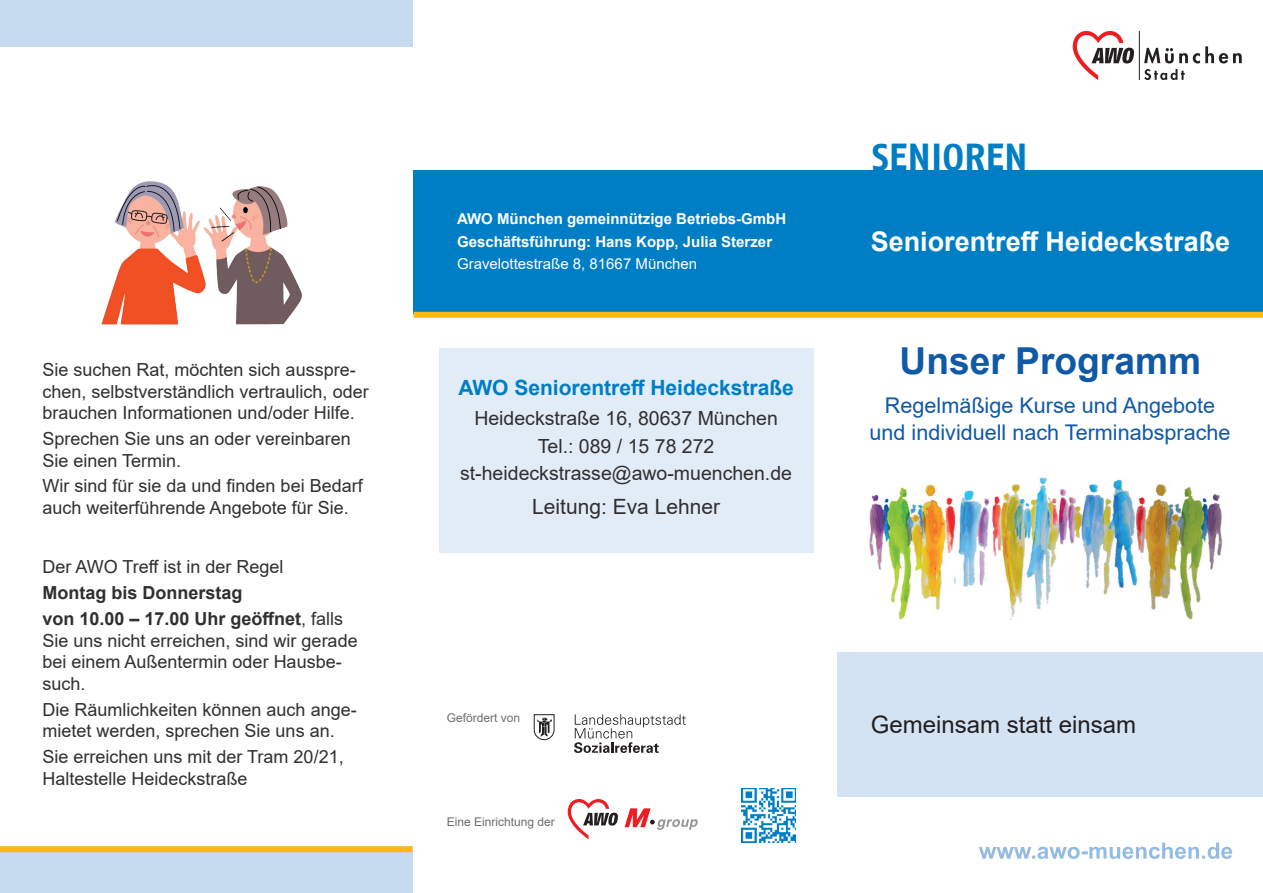
<style>
.page{position:relative;width:1263px;height:893px;background:#fff}
.page>*{position:absolute;margin:0;border:0;box-sizing:border-box;transform-origin:0 0}
.t1{font:700 37.5px "AWO Fago Office";color:#007ec5}
.t2{font:700 37.2px "Arial";color:#1059a7}
.t3{font:700 27px "Arial";color:#fff}
.t4{font:24px "Arial";color:#231f20}
.t5{font:21.6px/27px "Arial";color:#1059a7;text-align:center}
.t6{font:700 21px "Arial";color:#007ec5}
.t7{font:21px "Arial";color:#312f30}
.t8{font:19.5px/27.6px "Arial";color:#312f30;text-align:center}
.t9{font:18px/21.6px "Arial";color:#312f30}
.t10{font:700 18px/25.8px "Arial";color:#312f30}
.t11{font:700 15px/22.2px "Arial";color:#fff}
.t12{font:15px "Arial";color:#fff}
.t13{font:12px "Arial";color:#6c6d70}
.s1{font-weight:400}
</style>
<div class="page">
<img style="left:869px;top:477px;width:354px;height:143px">
<div style="left:0;top:846px;width:412px;height:47px;background:#c6daf0"></div>
<div style="left:0;top:0;width:412px;height:47px;background:#c6daf0"></div>
<div style="left:837px;top:652px;width:426px;height:145px;background:#d4e3f4"></div>
<div style="left:414px;top:170px;width:849px;height:144px;background:#007ec5"></div>
<svg style="left:979px;top:843px;width:253px;height:16px"></svg>
<div style="left:414px;top:312px;width:849px;height:6px;background:#fcb814"></div>
<div style="left:0;top:846px;width:412px;height:6px;background:#fcb814"></div>
<svg style="left:1073px;top:30px;width:61px;height:50px"></svg>
<svg style="left:1144px;top:46px;width:98px;height:17px"></svg>
<hr style="left:1139px;top:31px;width:1px;height:49px;background:#231f20">
<svg style="left:1144px;top:69px;width:41px;height:11px"></svg>
<img style="left:741px;top:788px;width:55px;height:55px">
<svg style="left:568px;top:799px;width:50px;height:40px"></svg>
<svg style="left:624px;top:808px;width:74px;height:22px"></svg>
<svg style="left:574px;top:714px;width:112px;height:39px"></svg>
<svg style="left:534px;top:714px;width:21px;height:26px"></svg>
<div style="left:439px;top:349px;width:374px;height:204px;background:#e1ecf7"></div>
<img style="left:101px;top:181px;width:201px;height:144px">
<p class="t9" style="left:43px;top:359px;width:328px">Sie suchen Rat, möchten sich ausspre&shy;chen, selbstverständlich vertraulich, oder brauchen Informationen und/oder Hilfe.</p>
<p class="t9" style="left:43px;top:428px;width:310px">Sprechen Sie uns an oder vereinbaren<br>Sie einen Termin.</p>
<p class="t9" style="left:43px;top:475px;width:322px">Wir sind für sie da und finden bei Bedarf auch weiterführende Angebote für Sie.</p>
<p class="t9" style="left:43px;top:556px;width:243px">Der AWO Treff ist in der Regel</p>
<p class="t10" style="left:43px;top:580px;width:302px">Montag bis Donnerstag<br>von 10.00 – 17.00 Uhr geöffnet<span class="s1">, falls</span></p>
<p class="t9" style="left:43px;top:629px;width:317px">Sie uns nicht erreichen, sind wir gerade bei einem Außentermin oder Hausbe&shy;such.</p>
<p class="t9" style="left:43px;top:698px;width:316px">Die Räumlichkeiten können auch ange&shy;mietet werden, sprechen Sie uns an.</p>
<p class="t9" style="left:43px;top:746px;width:303px">Sie erreichen uns mit der Tram 20/21,<br>Haltestelle Heideckstraße</p>
<p class="t11" style="left:457px;top:208px;width:331px">AWO München gemeinnützige Betriebs-GmbH<br>Geschäftsführung: Hans Kopp, Julia Sterzer</p>
<p class="t12" style="left:457px;top:253px;width:242px">Gravelottestraße 8, 81667 München</p>
<p class="t6" style="left:458px;top:373px;width:337px">AWO Seniorentreff Heideckstraße</p>
<p class="t8" style="left:460px;top:404px;width:333px">Heideckstraße 16, 80637 München<br>Tel.: 089 / 15 78 272 st-heideckstrasse@awo-muenchen.de</p>
<p class="t7" style="left:532px;top:492px;width:189px">Leitung: Eva Lehner</p>
<h1 class="t1" style="left:872px;top:135px;width:157px">SENIOREN</h1>
<h3 class="t3" style="left:871px;top:222px;width:361px">Seniorentreff Heideckstraße</h3>
<h2 class="t2" style="left:900px;top:335px;width:303px">Unser Programm</h2>
<p class="t5" style="left:869px;top:391px;width:362px">Regelmäßige Kurse und Angebote und individuell nach Terminabsprache</p>
<p class="t13" style="left:447px;top:710px;width:75px">Gefördert von</p>
<p class="t13" style="left:447px;top:813px;width:110px">Eine Einrichtung der</p>
<h3 class="t4" style="left:871px;top:708px;width:267px">Gemeinsam statt einsam</h3>
</div>
